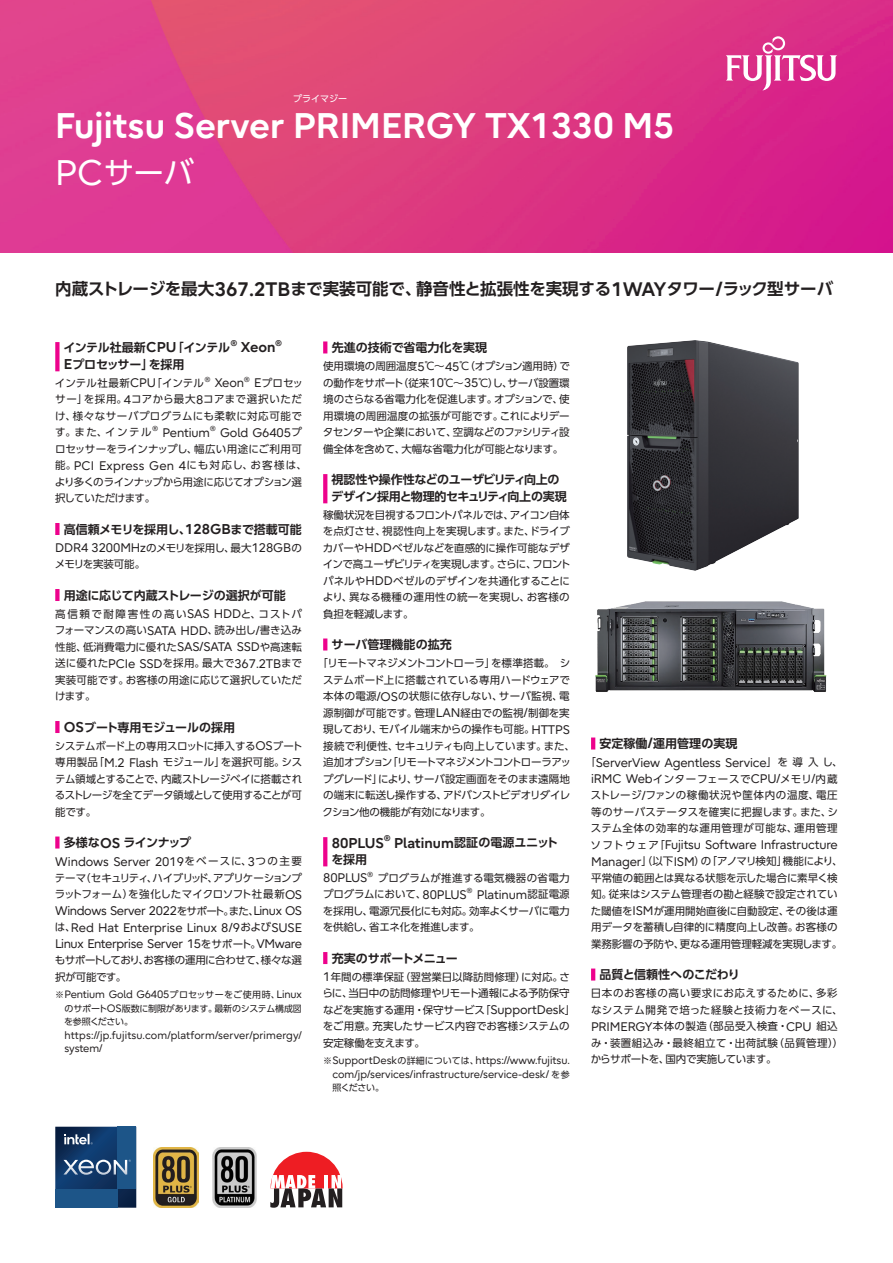
<style>
.page{position:relative;width:893px;height:1263px;background:#fff}
.page>*{position:absolute;margin:0;border:0;box-sizing:border-box;transform-origin:0 0}
.Document_Header{font:700 35.4px "Fujitsu Infinity Pro";color:#fff}
.Document_Subheader{font:30px "UD Shin Go Pro";color:#fff}
.Introduction{font:700 16.5px "UD Shin Go Pro De";letter-spacing:-.01em;color:#231f20}
.Subheadline2{font:700 14.1px "Fujitsu Infinity Pro";color:#231f20}
.Body{font:12.45px/16.5px "Fujitsu Infinity Pro";letter-spacing:-.01em;color:#231f20;text-align:justify}
.Body-2{font:12.45px "Fujitsu Infinity Pro";letter-spacing:.015em;color:#231f20}
.Subheadline{font:700 12px "UD Shin Go Pro De";color:#231f20}
.Subheadline2-2{font:700 12px/16.5px "UD Shin Go Pro De";letter-spacing:-.025em;color:#231f20}
.Subheadline-2{font:700 12px "UD Shin Go Pro De";letter-spacing:-.055em;color:#231f20}
.Subheadline-3{font:700 12px "UD Shin Go Pro De";letter-spacing:-.03em;color:#231f20}
.Note-6pt{font:10.65px/13.5px "Fujitsu Infinity Pro";color:#231f20}
.Body-3{font:10.5px/16.5px "UD Shin Go Pro";letter-spacing:-.01em;color:#231f20;text-align:justify}
.Body-4{font:10.5px/16.5px "UD Shin Go Pro";letter-spacing:.035em;color:#231f20}
.Body-5{font:10.5px/16.5px "UD Shin Go Pro";letter-spacing:-.035em;color:#231f20}
.Body-6{font:10.5px/16.5px "UD Shin Go Pro";letter-spacing:-.05em;color:#231f20}
.Body-7{font:10.5px/16.5px "UD Shin Go Pro";letter-spacing:-.04em;color:#231f20}
.Body-8{font:10.5px "UD Shin Go Pro";letter-spacing:.02em;color:#231f20}
.Note-6pt-2{font:9px/13.5px "UD Shin Go Pro";letter-spacing:-.035em;color:#231f20}
.Document_Header-2{font:9px "UD Shin Go Pro";color:#fff}
.s1{font-family:"Fujitsu Infinity Pro";font-size:35.4px}
.s2{font-family:"Fujitsu Infinity Pro";font-size:19.5px}
.s3{font-family:"Fujitsu Infinity Pro";font-size:14.1px}
.s4{font-family:"Fujitsu Infinity Pro";font-size:12.45px}
.s5{font-family:"UD Shin Go Pro";font-size:10.5px}
.s6{font-family:"UD Shin Go Pro";font-size:9px}
.s7{font-family:"Fujitsu Infinity Pro";font-size:10.65px}
.s8{font-family:"UD Shin Go Pro De";font-size:12px}
</style>
<div class="page">
<img style="left:0;top:0;width:893px;height:253px">
<svg style="left:726px;top:36px;width:111px;height:55px"></svg>
<div style="left:55px;top:342px;width:5px;height:29px;background:#ed028c"></div>
<div style="left:55px;top:523px;width:5px;height:12px;background:#ed028c"></div>
<div style="left:55px;top:589px;width:5px;height:12px;background:#ed028c"></div>
<div style="left:55px;top:721px;width:5px;height:12px;background:#ed028c"></div>
<div style="left:55px;top:836px;width:5px;height:12px;background:#ed028c"></div>
<svg style="left:323px;top:341px;width:4px;height:12px"></svg>
<svg style="left:323px;top:474px;width:4px;height:29px"></svg>
<svg style="left:323px;top:638px;width:4px;height:12px"></svg>
<svg style="left:323px;top:837px;width:4px;height:29px"></svg>
<svg style="left:323px;top:952px;width:4px;height:12px"></svg>
<svg style="left:591px;top:737px;width:4px;height:12px"></svg>
<svg style="left:591px;top:968px;width:4px;height:12px"></svg>
<img style="left:628px;top:340px;width:170px;height:231px">
<img style="left:595px;top:601px;width:232px;height:91px">
<svg style="left:55px;top:1127px;width:81px;height:81px;background:#254d7a"></svg>
<svg style="left:270px;top:1152px;width:73px;height:56px"></svg>
<img style="left:154px;top:1147px;width:44px;height:61px">
<img style="left:212px;top:1148px;width:45px;height:60px">
<p class="Document_Header-2" style="left:293px;top:91px;width:55px">プライマジー</p>
<p class="Document_Header" style="left:55px;top:102px;width:620px">Fujitsu Server PRIMERGY TX1330 M5</p>
<p class="Document_Subheader" style="left:55px;top:148px;width:140px"><span class="s1">PC</span>サーバ</p>
<p class="Introduction" style="left:55px;top:275px;width:779px">内蔵ストレージを最大<span class="s2">367.2TB</span>まで実装可能で、静音性と拡張性を実現する<span class="s2">1WAY</span>タワー<span class="s2">/</span>ラック型サーバ</p>
<p class="Subheadline2-2" style="left:63px;top:339px;width:168px">インテル社最新<span class="s3">CPU</span>「インテル</p>
<p class="Subheadline2" style="left:230px;top:338px;width:53px"><sup>®</sup> Xeon<sup>®</sup></p>
<p class="Subheadline2-2" style="left:64px;top:355px;width:122px"><span class="s3">E</span>プロセッサー」を採用</p>
<p class="Body-8" style="left:55px;top:374px;width:151px">インテル社最新<span class="s4">CPU</span>「インテル</p>
<p class="Body" style="left:204px;top:374px;width:100px"><sup>®</sup> Xeon<sup>®</sup> E<span class="s5">プロセッ</span></p>
<p class="Body-3" style="left:55px;top:391px;width:248px">サー」を採用。<span class="s4">4</span>コアから最大<span class="s4">8</span>コアまで選択いただけ、様々なサーバプログラムにも柔軟に対応可能です。また、インテル</p>
<p class="Body" style="left:152px;top:424px;width:151px"><sup>®</sup> Pentium<sup>®</sup> Gold G6405<span class="s5">プ</span></p>
<p class="Body-3" style="left:55px;top:440px;width:248px">ロセッサーをラインナップし、幅広い用途にご利用可</p>
<p class="Body-2" style="left:55px;top:457px;width:253px"><span class="s5">能。</span>PCI Express Gen 4<span class="s5">にも対応し、お客様は、</span></p>
<p class="Body-6" style="left:55px;top:473px;width:248px">より多くのラインナップから用途に応じてオプション選択していただけます。</p>
<p class="Subheadline" style="left:64px;top:519px;width:240px">高信頼メモリを採用し、<span class="s3">128GB</span>まで搭載可能</p>
<p class="Body" style="left:55px;top:539px;width:248px">DDR4 3200MHz<span class="s5">のメモリを採用し、最大</span>128GB<span class="s5">の</span></p>
<p class="Body-5" style="left:55px;top:556px;width:92px">メモリを実装可能。</p>
<p class="Subheadline" style="left:64px;top:585px;width:224px">用途に応じて内蔵ストレージの選択が可能</p>
<p class="Body-3" style="left:55px;top:605px;width:249px">高信頼で耐障害性の高い<span class="s4">SAS HDD</span>と、コストパフォーマンスの高い<span class="s4">SATA HDD</span>、読み出し<span class="s4">/</span>書き込み性能、低消費電力に優れた<span class="s4">SAS/SATA SSD</span>や高速転送に優れた<span class="s4">PCIe SSD</span>を採用。最大で<span class="s4">367.2TB</span>まで実装可能です。お客様の用途に応じて選択していただけます。</p>
<p class="Subheadline" style="left:64px;top:717px;width:173px"><span class="s3">OS</span>ブート専用モジュールの採用</p>
<p class="Body-3" style="left:55px;top:737px;width:249px">システムボード上の専用スロットに挿入する<span class="s4">OS</span>ブート専用製品「<span class="s4">M.2 Flash</span> モジュール」を選択可能。システム領域とすることで、内蔵ストレージベイに搭載されるストレージを全てデータ領域として使用することが可能です。</p>
<p class="Subheadline-2" style="left:64px;top:833px;width:129px">多様な<span class="s3">OS</span> ラインナップ</p>
<p class="Body" style="left:55px;top:853px;width:248px">Windows Server 2019<span class="s5">をベースに、</span>3<span class="s5">つの主要</span></p>
<p class="Body-5" style="left:55px;top:869px;width:249px">テーマ（セキュリティ、ハイブリッド、アプリケーションプラットフォーム）を強化したマイクロソフト社最新<span class="s4">OS</span></p>
<p class="Body" style="left:55px;top:902px;width:249px">Windows Server 2022<span class="s5">をサポート。また、</span>Linux OS<span class="s5">は、</span>Red Hat Enterprise Linux 8/9<span class="s5">および</span>SUSE Linux Enterprise Server 15<span class="s5">をサポート。</span>VMware</p>
<p class="Body-7" style="left:55px;top:952px;width:249px">もサポートしており、お客様の運用に合わせて、様々な選択が可能です。</p>
<p class="Note-6pt" style="left:55px;top:988px;width:248px"><span class="s6">※</span> Pentium Gold G6405<span class="s6">プロセッサーをご使用時、</span>Linux</p>
<p class="Note-6pt-2" style="left:64px;top:1001px;width:239px">のサポート<span class="s7">OS</span>版数に制限があります。最新のシステム構成図を参照ください。</p>
<p class="Note-6pt" style="left:64px;top:1028px;width:239px">https://jp.fujitsu.com/platform/server/primergy/ system/</p>
<p class="Subheadline" style="left:332px;top:338px;width:157px">先進の技術で省電力化を実現</p>
<p class="Body-3" style="left:323px;top:358px;width:249px">使用環境の周囲温度<span class="s4">5</span>℃～<span class="s4">45</span>℃（オプション適用時）での動作をサポート（従来<span class="s4">10</span>℃～<span class="s4">35</span>℃）し、サーバ設置環境のさらなる省電力化を促進します。オプションで、使用環境の周囲温度の拡張が可能です。これによりデータセンターや企業において、空調などのファシリティ設備全体を含めて、大幅な省電力化が可能となります。</p>
<p class="Subheadline2-2" style="left:331px;top:471px;width:237px">視認性や操作性などのユーザビリティ向上のデザイン採用と物理的セキュリティ向上の実現</p>
<p class="Body-3" style="left:323px;top:506px;width:249px">稼働状況を目視するフロントパネルでは、アイコン自体を点灯させ、視認性向上を実現します。また、ドライブカバーや<span class="s4">HDD</span>ベゼルなどを直感的に操作可能なデザインで高ユーザビリティを実現します。さらに、フロントパネルや<span class="s4">HDD</span>ベゼルのデザインを共通化することにより、異なる機種の運用性の統一を実現し、お客様の負担を軽減します。</p>
<p class="Subheadline" style="left:332px;top:635px;width:122px">サーバ管理機能の拡充</p>
<p class="Body-3" style="left:323px;top:655px;width:254px;text-align:left;text-indent:-5px">「リモートマネジメントコントローラ」を標準搭載。システムボード上に搭載されている専用ハードウェアで本体の電源<span class="s4">/OS</span>の状態に依存しない、サーバ監視、電源制御が可能です。管理<span class="s4">LAN</span>経由での監視<span class="s4">/</span>制御を実現しており、モバイル端末からの操作も可能。<span class="s4">HTTPS</span>接続で利便性、セキュリティも向上しています。また、追加オプション「リモートマネジメントコントローラアップグレード」により、サーバ設定画面をそのまま遠隔地の端末に転送し操作する、アドバンストビデオリダイレクション他の機能が有効になります。</p>
<p class="Subheadline2" style="left:332px;top:833px;width:228px">80PLUS<sup>®</sup> Platinum<span class="s8">認証の電源ユニット</span></p>
<p class="Subheadline2-2" style="left:331px;top:850px;width:37px">を採用</p>
<p class="Body" style="left:323px;top:869px;width:52px">80PLUS<sup>®</sup></p>
<p class="Body-3" style="left:323px;top:869px;width:248px;text-indent:55px">プログラムが推進する電気機器の省電力プログラムにおいて、<span class="s4">80PLUS</span><sup>®</sup> <span class="s4">Platinum</span>認証電源を採用し、電源冗長化にも対応。効率よくサーバに電力を供給し、省エネ化を推進します。</p>
<p class="Subheadline-3" style="left:332px;top:948px;width:128px">充実のサポートメニュー</p>
<p class="Body-3" style="left:322px;top:968px;width:255px;text-align:left"><span class="s4">1</span>年間の標準保証（翌営業日以降訪問修理）に対応。さらに、当日中の訪問修理やリモート通報による予防保守などを実施する運用・保守サービス「<span class="s4">SupportDesk</span>」をご用意。充実したサービス内容でお客様システムの安定稼働を支えます。</p>
<p class="Note-6pt" style="left:323px;top:1054px;width:248px;text-align:right"><span class="s6">※</span> SupportDesk<span class="s6">の詳細については、</span>https://www.fujitsu. com/jp/services/infrastructure/service-desk/ <span class="s6">を参</span></p>
<p class="Note-6pt-2" style="left:332px;top:1081px;width:53px">照ください。</p>
<p class="Subheadline" style="left:600px;top:734px;width:139px">安定稼働<span class="s3">/</span>運用管理の実現</p>
<p class="Body" style="left:585px;top:754px;width:259px"><span class="s5">「</span>ServerView Agentless Service<span class="s5">」を導入し、</span></p>
<p class="Body-3" style="left:591px;top:770px;width:249px"><span class="s4">iRMC Web</span>インターフェースで<span class="s4">CPU/</span>メモリ<span class="s4">/</span>内蔵ストレージ<span class="s4">/</span>ファンの稼働状況や筐体内の温度、電圧等のサーバステータスを確実に把握します。また、システム全体の効率的な運用管理が可能な、運用管理</p>
<p class="Body" style="left:590px;top:836px;width:249px"><span class="s5">ソフトウェア「</span>Fujitsu Software Infrastructure</p>
<p class="Body-3" style="left:591px;top:853px;width:253px;text-align:left"><span class="s4">Manager</span>」（以下<span class="s4">ISM</span>）の「アノマリ検知」機能により、平常値の範囲とは異なる状態を示した場合に素早く検知。従来はシステム管理者の勘と経験で設定されていた閾値を<span class="s4">ISM</span>が運用開始直後に自動設定、その後は運用データを蓄積し自律的に精度向上し改善。お客様の業務影響の予防や、更なる運用管理軽減を実現します。</p>
<p class="Subheadline" style="left:600px;top:965px;width:142px">品質と信頼性へのこだわり</p>
<p class="Body-4" style="left:591px;top:985px;width:254px">日本のお客様の高い要求にお応えするために、多彩なシステム開発で培った経験と技術力をベースに、<br><span class="s4">PRIMERGY</span>本体の製造（部品受入検査・<span class="s4">CPU</span> 組込み・装置組込み・最終組立て・出荷試験（品質管理））からサポートを、国内で実施しています。</p>
</div>
